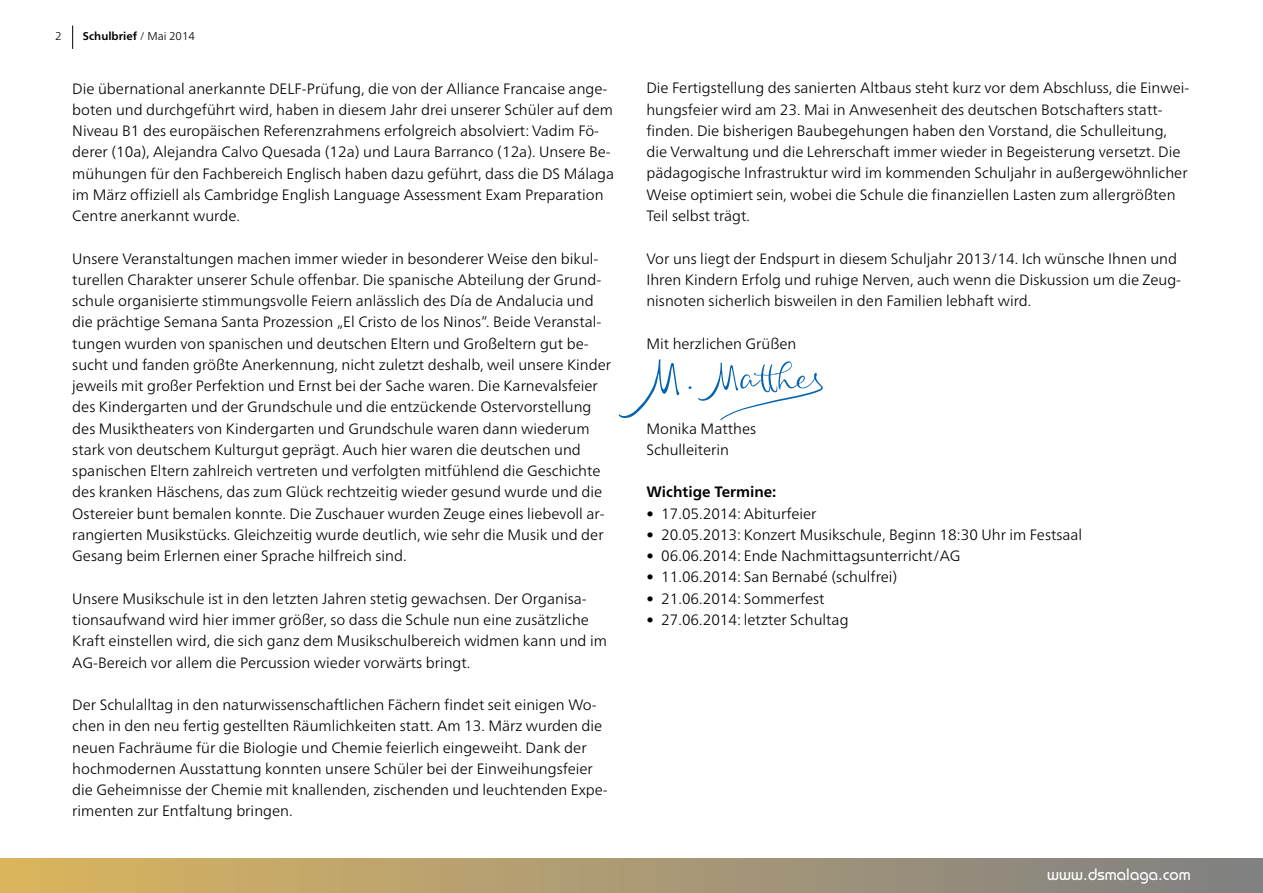
<style>
.page{position:relative;width:1263px;height:893px;background:#fff}
.page>*{position:absolute;margin:0;border:0;box-sizing:border-box;transform-origin:0 0}
.t1{font:500 16.5px "Bauhaus";letter-spacing:.01em;color:#fff}
.t2{font:300 15px/21.3px "Frutiger Neue LT Pro";color:#000}
.t3{font:700 15px "Frutiger Neue LT Pro";color:#000}
.t4{font:700 11.25px "Frutiger Neue LT Pro";color:#000}
.t5{font:300 11.25px "Frutiger Neue LT Pro";color:#000}
.s1{font-weight:300}
</style>
<div class="page">
<svg style="left:619px;top:359px;width:60px;height:59px"></svg>
<svg style="left:698px;top:361px;width:125px;height:59px"></svg>
<svg style="left:72px;top:26px;width:1px;height:23px"></svg>
<div style="left:0;top:859px;width:1263px;height:34px;background:linear-gradient(to right,#dbb560,#7e8085)"></div>
<p class="t5" style="left:55px;top:30px;width:8px">2</p>
<p class="t4" style="left:83px;top:30px;width:114px">Schulbrief <span class="s1">/ Mai 2014</span></p>
<p class="t2" style="left:72px;top:78px;width:543px">Die übernational anerkannte DELF-Prüfung, die von der Alliance Francaise ange&shy;boten und durchgeführt wird, haben in diesem Jahr drei unserer Schüler auf dem Niveau B1 des europäischen Referenzrahmens erfolgreich absolviert: Vadim Fö&shy;derer (10a), Alejandra Calvo Quesada (12a) und Laura Barranco (12a). Unsere Be&shy;mühungen für den Fachbereich Englisch haben dazu geführt, dass die DS Málaga im März offiziell als Cambridge English Language Assessment Exam Preparation Centre anerkannt wurde.</p>
<p class="t2" style="left:72px;top:248px;width:540px">Unsere Veranstaltungen machen immer wieder in besonderer Weise den bikul&shy;turellen Charakter unserer Schule offenbar. Die spanische Abteilung der Grund&shy;schule organisierte stimmungsvolle Feiern anlässlich des Día de Andalucia und die prächtige Semana Santa Prozession „El Cristo de los Ninos“. Beide Veranstal&shy;tungen wurden von spanischen und deutschen Eltern und Großeltern gut be&shy;sucht und fanden größte Anerkennung, nicht zuletzt deshalb, weil unsere Kinder jeweils mit großer Perfektion und Ernst bei der Sache waren. Die Karnevalsfeier des Kindergarten und der Grundschule und die entzückende Ostervorstellung des Musiktheaters von Kindergarten und Grundschule waren dann wiederum stark von deutschem Kulturgut geprägt. Auch hier waren die deutschen und spanischen Eltern zahlreich vertreten und verfolgten mitfühlend die Geschichte des kranken Häschens, das zum Glück rechtzeitig wieder gesund wurde und die Ostereier bunt bemalen konnte. Die Zuschauer wurden Zeuge eines liebevoll ar&shy;rangierten Musikstücks. Gleichzeitig wurde deutlich, wie sehr die Musik und der Gesang beim Erlernen einer Sprache hilfreich sind.</p>
<p class="t2" style="left:72px;top:588px;width:536px">Unsere Musikschule ist in den letzten Jahren stetig gewachsen. Der Organisa&shy;tionsaufwand wird hier immer größer, so dass die Schule nun eine zusätzliche Kraft einstellen wird, die sich ganz dem Musikschulbereich widmen kann und im AG-Bereich vor allem die Percussion wieder vorwärts bringt.</p>
<p class="t2" style="left:72px;top:694px;width:537px">Der Schulalltag in den naturwissenschaftlichen Fächern findet seit einigen Wo&shy;chen in den neu fertig gestellten Räumlichkeiten statt. Am 13. März wurden die neuen Fachräume für die Biologie und Chemie feierlich eingeweiht. Dank der hochmodernen Ausstattung konnten unsere Schüler bei der Einweihungsfeier die Geheimnisse der Chemie mit knallenden, zischenden und leuchtenden Expe&shy;rimenten zur Entfaltung bringen.</p>
<p class="t2" style="left:646px;top:77px;width:544px">Die Fertigstellung des sanierten Altbaus steht kurz vor dem Abschluss, die Einwei&shy;hungsfeier wird am 23. Mai in Anwesenheit des deutschen Botschafters statt&shy;finden. Die bisherigen Baubegehungen haben den Vorstand, die Schulleitung, die Verwaltung und die Lehrerschaft immer wieder in Begeisterung versetzt. Die pädagogische Infrastruktur wird im kommenden Schuljahr in außergewöhnlicher Weise optimiert sein, wobei die Schule die finanziellen Lasten zum allergrößten Teil selbst trägt.</p>
<p class="t2" style="left:646px;top:247px;width:536px">Vor uns liegt der Endspurt in diesem Schuljahr 2013/14. Ich wünsche Ihnen und<br>Ihren Kindern Erfolg und ruhige Nerven, auch wenn die Diskussion um die Zeug&shy;nisnoten sicherlich bisweilen in den Familien lebhaft wird.</p>
<p class="t2" style="left:646px;top:333px;width:151px">Mit herzlichen Grüßen</p>
<p class="t2" style="left:646px;top:418px;width:111px">Monika Matthes<br>Schulleiterin</p>
<p class="t3" style="left:646px;top:483px;width:132px">Wichtige Termine:</p>
<p class="t2" style="left:646px;top:503px;width:172px">• 17.05.2014: Abiturfeier</p>
<p class="t2" style="left:646px;top:524px;width:437px">• 20.05.2013: Konzert Musikschule, Beginn 18:30 Uhr im Festsaal</p>
<p class="t2" style="left:646px;top:545px;width:316px">• 06.06.2014: Ende Nachmittagsunterricht/AG</p>
<p class="t2" style="left:646px;top:566px;width:253px">• 11.06.2014: San Bernabé (schulfrei)</p>
<p class="t2" style="left:646px;top:588px;width:180px">• 21.06.2014: Sommerfest</p>
<p class="t2" style="left:646px;top:609px;width:204px">• 27.06.2014: letzter Schultag</p>
<p class="t1" style="left:1047px;top:865px;width:145px">www.dsmalaga.com</p>
</div>
